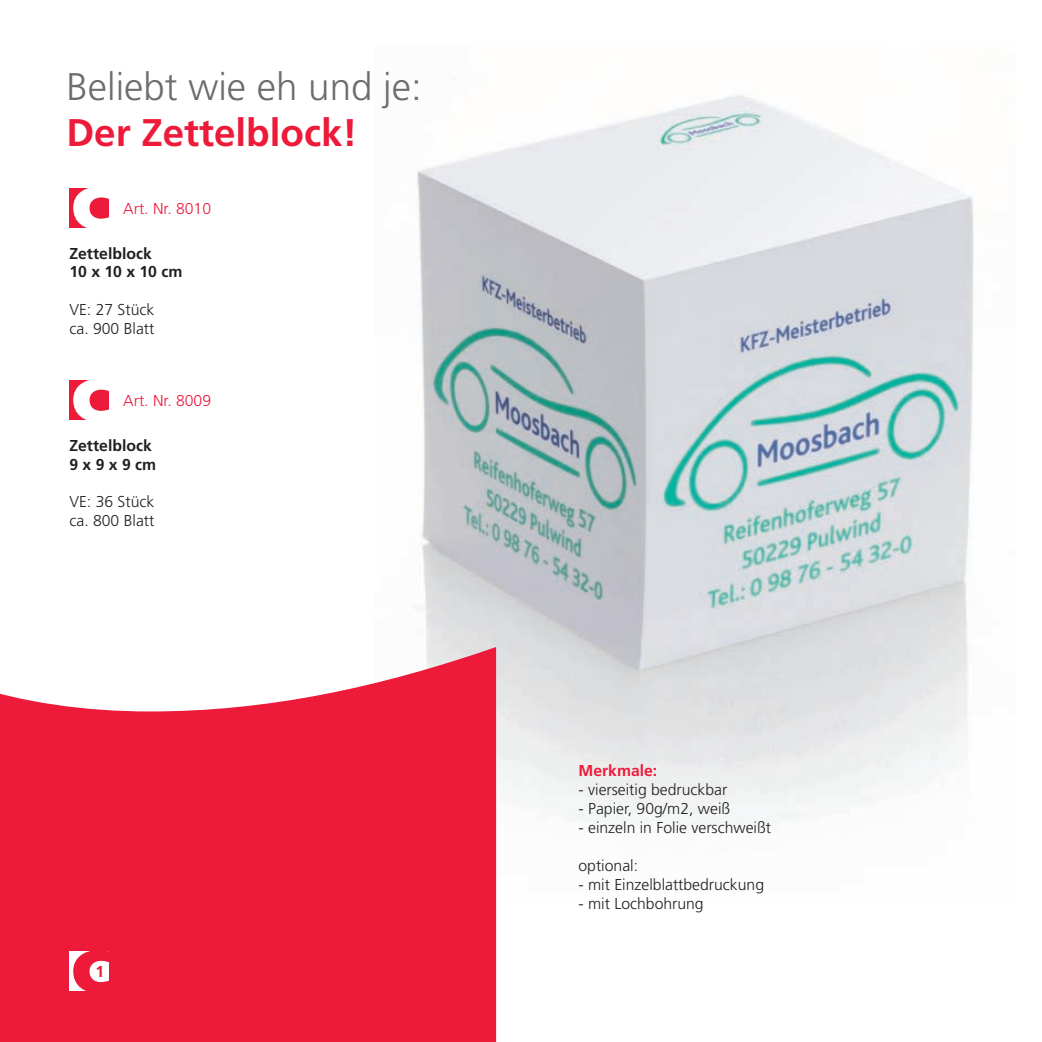
<style>
.page{position:relative;width:1042px;height:1042px;background:#fff}
.page>*{position:absolute;margin:0;border:0;box-sizing:border-box;transform-origin:0 0}
.t1{font:300 38.5px "Frutiger";color:#6c6d70}
.t2{font:700 38.5px "Frutiger";color:#ed1a3a}
.t3{font:300 15.75px/18.9px "Frutiger";color:#231f20}
.t4{font:700 15.75px/18.9px "Frutiger";color:#231f20}
.t5{font:300 15.75px "Frutiger";color:#ed1a3a}
.t6{font:700 15.75px "Frutiger";color:#ed1a3a}
</style>
<div class="page">
<img style="left:496px;top:95px;width:478px;height:808px">
<svg style="left:0;top:78px;width:496px;height:964px"></svg>
<div style="left:69px;top:951px;width:40px;height:40px;background:#fff"></div>
<svg style="left:73px;top:951px;width:36px;height:40px"></svg>
<div style="left:69px;top:188px;width:40px;height:40px;background:#ed1a3a"></div>
<svg style="left:73px;top:188px;width:36px;height:40px"></svg>
<div style="left:69px;top:380px;width:40px;height:40px;background:#ed1a3a"></div>
<svg style="left:73px;top:380px;width:36px;height:40px"></svg>
<h1 class="t1" style="left:66px;top:65px;width:357px">Beliebt wie eh und je:</h1>
<h1 class="t2" style="left:66px;top:110px;width:292px">Der Zettelblock!</h1>
<p class="t5" style="left:123px;top:200px;width:89px">Art. Nr. 8010</p>
<p class="t4" style="left:69px;top:243px;width:114px">Zettelblock<br>10 x 10 x 10 cm</p>
<p class="t3" style="left:69px;top:300px;width:86px">VE: 27 Stück ca. 900 Blatt</p>
<p class="t5" style="left:123px;top:392px;width:89px">Art. Nr. 8009</p>
<p class="t4" style="left:69px;top:436px;width:88px">Zettelblock<br>9 x 9 x 9 cm</p>
<p class="t3" style="left:69px;top:492px;width:86px">VE: 36 Stück ca. 800 Blatt</p>
<p class="t6" style="left:95px;top:962px;width:10px">1</p>
<p class="t6" style="left:578px;top:761px;width:80px">Merkmale:</p>
<p class="t3" style="left:578px;top:780px;width:150px">- vierseitig bedruckbar</p>
<p class="t3" style="left:578px;top:799px;width:153px">- Papier, 90g/m2, weiß</p>
<p class="t3" style="left:578px;top:818px;width:194px">- einzeln in Folie verschweißt</p>
<p class="t3" style="left:578px;top:856px;width:61px">optional:</p>
<p class="t3" style="left:578px;top:875px;width:187px">- mit Einzelblattbedruckung</p>
<p class="t3" style="left:578px;top:894px;width:127px">- mit Lochbohrung</p>
</div>
